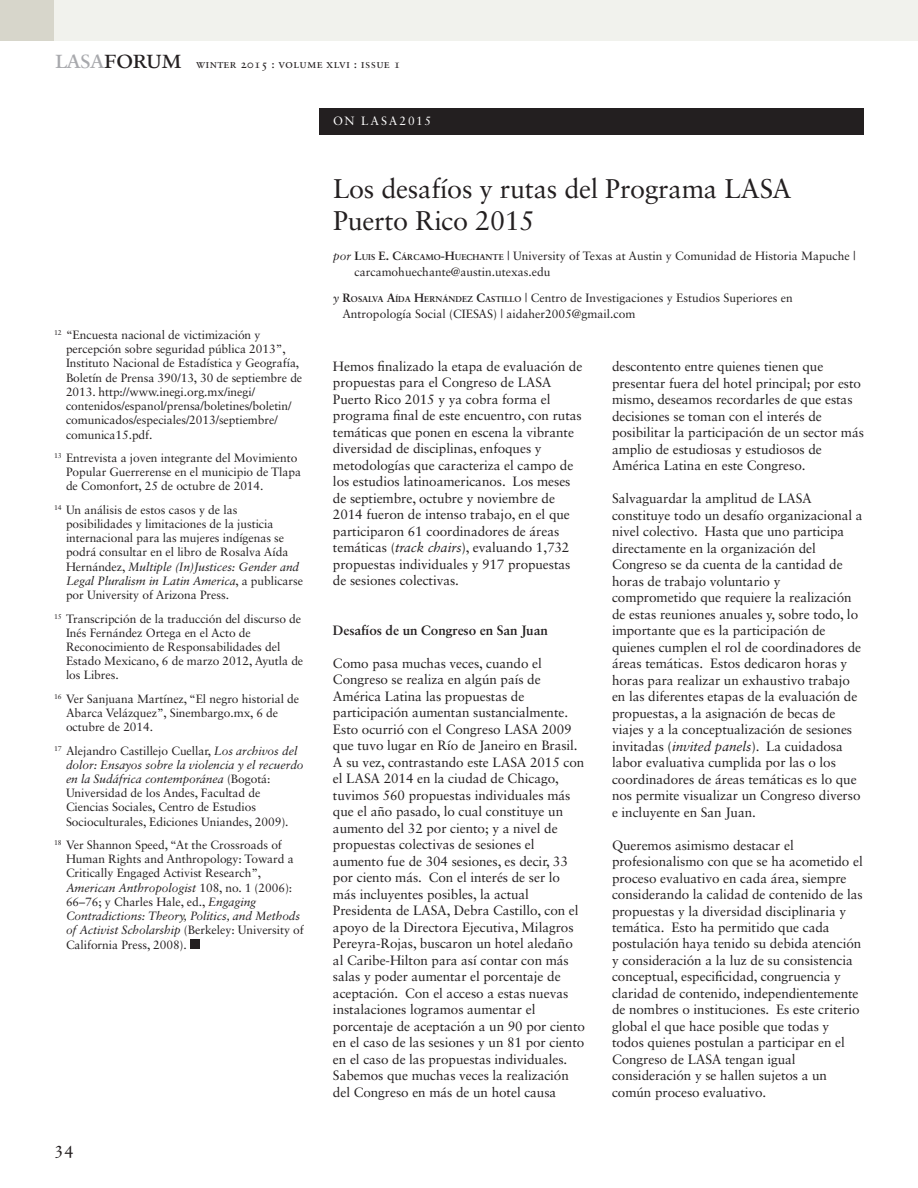
<style>
.page{position:relative;width:918px;height:1188px;background:#fff}
.page>*{position:absolute;margin:0;border:0;box-sizing:border-box;transform-origin:0 0}
.t1{font:27px/31.5px "Sabon LT Std";letter-spacing:-.01em;color:#231f20}
.t2{font:27px "Sabon Roman SC";letter-spacing:-.045em;color:#231f20}
.t3{font:18px "Sabon Roman Os F";color:#231f20}
.t4{font:13.5px/16.5px "Sabon LT Std";letter-spacing:-.005em;color:#231f20}
.t5{font:700 13.5px "Sabon LT Std";letter-spacing:-.005em;color:#231f20}
.t6{font:12px/14.2px "Sabon LT Std";letter-spacing:-.005em;color:#231f20}
.t7{font:12px "Sabon Roman SC";letter-spacing:.02em;color:#231f20}
.t8{font:12px "Sabon";letter-spacing:.145em;color:#fff}
.s1{color:#a8a9ad}
.s2{font-style:italic}
.s3{font-family:"Sabon";font-weight:700}
.s4{font-family:"Sabon";font-weight:700;font-size:8.4px}
</style>
<div class="page">
<div style="left:320px;top:108px;width:544px;height:27px;background:#231f20"></div>
<div style="left:190px;top:940px;width:9px;height:9px;background:#231f20"></div>
<div style="left:0;top:0;width:54px;height:40px;background:#d7d6cb"></div>
<div style="left:54px;top:0;width:864px;height:40px;background:#f1f2ed"></div>
<h1 class="t2" style="left:54px;top:42px;width:130px"><span class="s1">lasa</span>forum</h1>
<p class="t7" style="left:196px;top:56px;width:206px">winter 2015 : volume xlvi : issue 1</p>
<p class="t8" style="left:333px;top:114px;width:100px">ON LASA2015</p>
<p class="t6" style="left:66px;top:328px;width:238px;text-indent:-12px"><sup>12</sup> “Encuesta nacional de victimización y percepción sobre seguridad pública 2013”, Instituto Nacional de Estadística y Geografía, Boletín de Prensa 390/13, 30 de septiembre de 2013. http://www.inegi.org.mx/inegi/ contenidos/espanol/prensa/boletines/boletin/ comunicados/especiales/2013/septiembre/ comunica15.pdf.</p>
<p class="t6" style="left:66px;top:451px;width:237px;text-indent:-12px"><sup>13</sup> Entrevista a joven integrante del Movimiento<br>Popular Guerrerense en el municipio de Tlapa de Comonfort, 25 de octubre de 2014.</p>
<p class="t6" style="left:66px;top:502px;width:239px;text-indent:-12px"><sup>14</sup> Un análisis de estos casos y de las posibilidades y limitaciones de la justicia internacional para las mujeres indígenas se podrá consultar en el libro de Rosalva Aída Hernández, <span class="s2">Multiple (In)Justices: Gender and Legal Pluralism in Latin America</span>, a publicarse por University of Arizona Press.</p>
<p class="t6" style="left:66px;top:611px;width:239px;text-indent:-12px"><sup>15</sup> Transcripción de la traducción del discurso de Inés Fernández Ortega en el Acto de Reconocimiento de Responsabilidades del Estado Mexicano, 6 de marzo 2012, Ayutla de los Libres.</p>
<p class="t6" style="left:66px;top:691px;width:235px;text-indent:-12px"><sup>16</sup> Ver Sanjuana Martínez, “El negro historial de<br>Abarca Velázquez”, Sinembargo.mx, 6 de octubre de 2014.</p>
<p class="t6" style="left:66px;top:743px;width:239px;text-indent:-12px"><sup>17</sup> Alejandro Castillejo Cuellar, <span class="s2">Los archivos del dolor: Ensayos sobre la violencia y el recuerdo en la Sudáfrica contemporánea</span> (Bogotá:<br>Universidad de los Andes, Facultad de Ciencias Sociales, Centro de Estudios Socioculturales, Ediciones Uniandes, 2009).</p>
<p class="t6" style="left:66px;top:838px;width:239px;text-indent:-12px"><sup>18</sup> Ver Shannon Speed, “At the Crossroads of Human Rights and Anthropology: Toward a Critically Engaged Activist Research”, <span class="s2">American Anthropologist</span> 108, no. 1 (2006):<br>66–76; y Charles Hale, ed., <span class="s2">Engaging Contradictions: Theory, Politics, and Methods of Activist Scholarship</span> (Berkeley: University of California Press, 2008).</p>
<h2 class="t3" style="left:54px;top:1137px;width:22px">34</h2>
<h1 class="t1" style="left:333px;top:173px;width:460px">Los desafíos y rutas del Programa LASA<br>Puerto Rico 2015</h1>
<p class="t6" style="left:354px;top:247px;width:503px;line-height:16.5px;text-indent:-21px"><span class="s2">por</span> <span class="s3">L</span><span class="s4">UIS</span> <span class="s3">E. C</span><span class="s4">ÁRCAMO</span><span class="s3">-H</span><span class="s4">UECHANTE</span> | University of Texas at Austin y Comunidad de Historia Mapuche | carcamohuechante@austin.utexas.edu</p>
<p class="t6" style="left:342px;top:289px;width:452px;line-height:16.5px;text-indent:-9px"><span class="s2">y</span> <span class="s3">R</span><span class="s4">OSALVA</span> <span class="s3">A</span><span class="s4">ÍDA</span> <span class="s3">H</span><span class="s4">ERNÁNDEZ</span> <span class="s3">C</span><span class="s4">ASTILLO</span> | Centro de Investigaciones y Estudios Superiores en<br>Antropología Social (CIESAS) | aidaher2005@gmail.com</p>
<p class="t4" style="left:333px;top:358px;width:251px">Hemos finalizado la etapa de evaluación de propuestas para el Congreso de LASA Puerto Rico 2015 y ya cobra forma el programa final de este encuentro, con rutas temáticas que ponen en escena la vibrante diversidad de disciplinas, enfoques y metodologías que caracteriza el campo de los estudios latinoamericanos. Los meses de septiembre, octubre y noviembre de 2014 fueron de intenso trabajo, en el que participaron 61 coordinadores de áreas temáticas (<span class="s2">track chairs</span>), evaluando 1,732 propuestas individuales y 917 propuestas de sesiones colectivas.</p>
<p class="t5" style="left:333px;top:622px;width:216px">Desafíos de un Congreso en San Juan</p>
<p class="t4" style="left:333px;top:655px;width:254px">Como pasa muchas veces, cuando el Congreso se realiza en algún país de América Latina las propuestas de participación aumentan sustancialmente.<br>Esto ocurrió con el Congreso LASA 2009 que tuvo lugar en Río de Janeiro en Brasil.<br>A su vez, contrastando este LASA 2015 con el LASA 2014 en la ciudad de Chicago, tuvimos 560 propuestas individuales más que el año pasado, lo cual constituye un aumento del 32 por ciento; y a nivel de propuestas colectivas de sesiones el aumento fue de 304 sesiones, es decir, 33 por ciento más. Con el interés de ser lo más incluyentes posibles, la actual Presidenta de LASA, Debra Castillo, con el apoyo de la Directora Ejecutiva, Milagros Pereyra-Rojas, buscaron un hotel aledaño al Caribe-Hilton para así contar con más salas y poder aumentar el porcentaje de aceptación. Con el acceso a estas nuevas instalaciones logramos aumentar el porcentaje de aceptación a un 90 por ciento en el caso de las sesiones y un 81 por ciento en el caso de las propuestas individuales.<br>Sabemos que muchas veces la realización del Congreso en más de un hotel causa</p>
<p class="t4" style="left:612px;top:358px;width:254px">descontento entre quienes tienen que presentar fuera del hotel principal; por esto mismo, deseamos recordarles de que estas decisiones se toman con el interés de posibilitar la participación de un sector más amplio de estudiosas y estudiosos de América Latina en este Congreso.</p>
<p class="t4" style="left:612px;top:490px;width:252px">Salvaguardar la amplitud de LASA constituye todo un desafío organizacional a nivel colectivo. Hasta que uno participa directamente en la organización del Congreso se da cuenta de la cantidad de horas de trabajo voluntario y comprometido que requiere la realización de estas reuniones anuales y, sobre todo, lo importante que es la participación de quienes cumplen el rol de coordinadores de áreas temáticas. Estos dedicaron horas y horas para realizar un exhaustivo trabajo en las diferentes etapas de la evaluación de propuestas, a la asignación de becas de viajes y a la conceptualización de sesiones invitadas (<span class="s2">invited panels</span>). La cuidadosa labor evaluativa cumplida por las o los coordinadores de áreas temáticas es lo que nos permite visualizar un Congreso diverso e incluyente en San Juan.</p>
<p class="t4" style="left:612px;top:836px;width:252px">Queremos asimismo destacar el profesionalismo con que se ha acometido el proceso evaluativo en cada área, siempre considerando la calidad de contenido de las propuestas y la diversidad disciplinaria y temática. Esto ha permitido que cada postulación haya tenido su debida atención y consideración a la luz de su consistencia conceptual, especificidad, congruencia y claridad de contenido, independientemente de nombres o instituciones. Es este criterio global el que hace posible que todas y todos quienes postulan a participar en el Congreso de LASA tengan igual consideración y se hallen sujetos a un común proceso evaluativo.</p>
</div>
